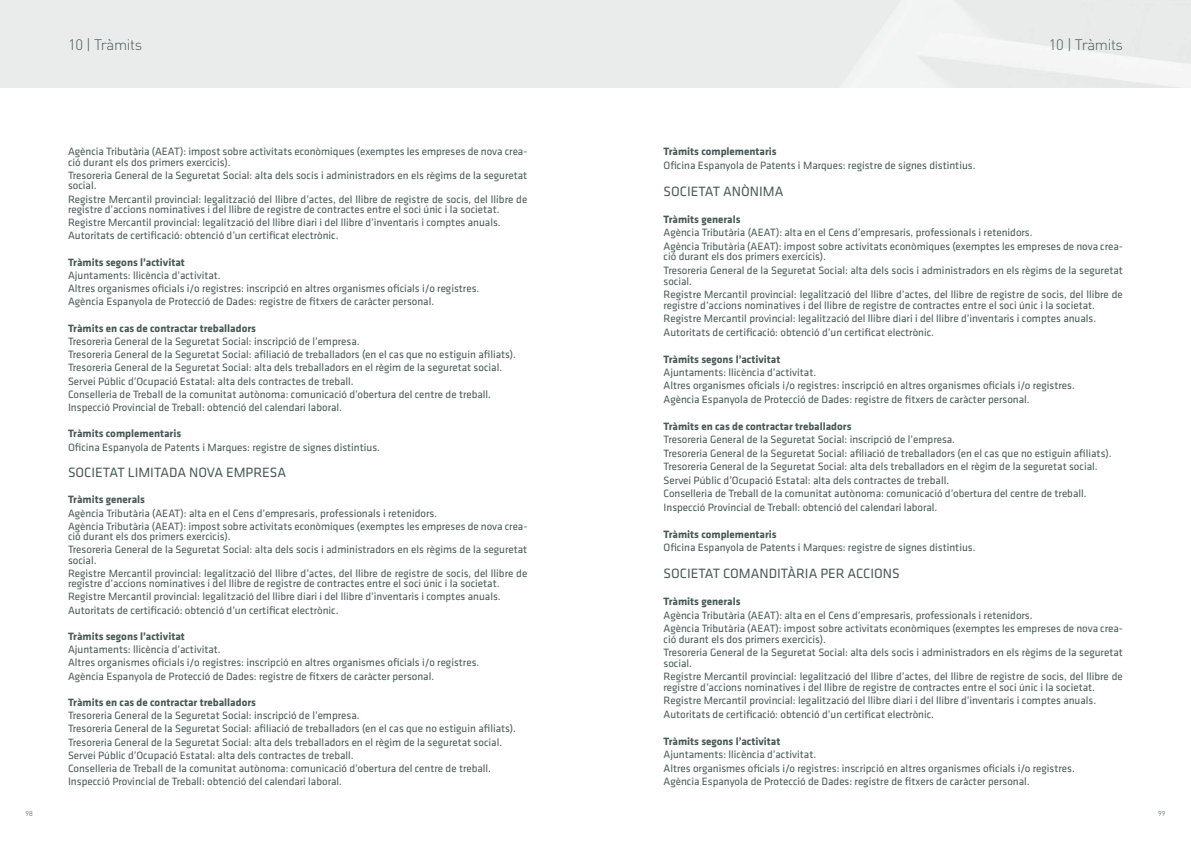
<style>
.page{position:relative;width:1191px;height:842px;background:#fff}
.page>*{position:absolute;margin:0;border:0;box-sizing:border-box;transform-origin:0 0}
.t1{font:300 15px "DIN";letter-spacing:-.025em;color:#485956}
.t2{font:14px "Klavika CH";color:#485956}
.t3{font:11px/13.2px "Klavika CH";color:#485956}
.t4{font:700 11px "Klavika CH";color:#485956}
.t5{font:7px "DIN";color:#6d7b78}
</style>
<div class="page">
<h1 class="t1" style="left:68px;top:36px;width:76px">10 | Tràmits</h1>
<p class="t3" style="left:68px;top:146px;width:461px;line-height:10.4px">Agència Tributària (AEAT): impost sobre activitats econòmiques (exemptes les empreses de nova crea&shy;ció durant els dos primers exercicis).</p>
<p class="t3" style="left:68px;top:170px;width:461px;line-height:10.4px">Tresoreria General de la Seguretat Social: alta dels socis i administradors en els règims de la seguretat social.</p>
<p class="t3" style="left:68px;top:193px;width:461px;line-height:10.4px">Registre Mercantil provincial: legalització del llibre d’actes, del llibre de registre de socis, del llibre de registre d’accions nominatives i del llibre de registre de contractes entre el soci únic i la societat.</p>
<p class="t3" style="left:68px;top:215px;width:434px">Registre Mercantil provincial: legalització del llibre diari i del llibre d’inventaris i comptes anuals.<br>Autoritats de certificació: obtenció d’un certificat electrònic.</p>
<p class="t4" style="left:68px;top:254px;width:118px">Tràmits segons l’activitat</p>
<p class="t3" style="left:68px;top:268px;width:413px">Ajuntaments: llicència d’activitat.<br>Altres organismes oficials i/o registres: inscripció en altres organismes oficials i/o registres.<br>Agència Espanyola de Protecció de Dades: registre de fitxers de caràcter personal.</p>
<p class="t4" style="left:68px;top:320px;width:189px">Tràmits en cas de contractar treballadors</p>
<p class="t3" style="left:68px;top:334px;width:449px">Tresoreria General de la Seguretat Social: inscripció de l’empresa.<br>Tresoreria General de la Seguretat Social: afiliació de treballadors (en el cas que no estiguin afiliats).<br>Tresoreria General de la Seguretat Social: alta dels treballadors en el règim de la seguretat social.<br>Servei Públic d’Ocupació Estatal: alta dels contractes de treball.<br>Conselleria de Treball de la comunitat autònoma: comunicació d’obertura del centre de treball.<br>Inspecció Provincial de Treball: obtenció del calendari laboral.</p>
<p class="t4" style="left:68px;top:426px;width:115px">Tràmits complementaris</p>
<p class="t3" style="left:68px;top:440px;width:313px">Oficina Espanyola de Patents i Marques: registre de signes distintius.</p>
<p class="t2" style="left:68px;top:463px;width:219px">SOCIETAT LIMITADA NOVA EMPRESA</p>
<p class="t4" style="left:68px;top:492px;width:78px">Tràmits generals</p>
<p class="t3" style="left:68px;top:506px;width:461px">Agència Tributària (AEAT): alta en el Cens d’empresaris, professionals i retenidors.<br>Agència Tributària (AEAT): impost sobre activitats econòmiques (exemptes les empreses de nova crea-</p>
<p class="t3" style="left:68px;top:529px;width:461px">ció durant els dos primers exercicis).<br>Tresoreria General de la Seguretat Social: alta dels socis i administradors en els règims de la seguretat</p>
<p class="t3" style="left:68px;top:553px;width:461px">social.<br>Registre Mercantil provincial: legalització del llibre d’actes, del llibre de registre de socis, del llibre de</p>
<p class="t3" style="left:68px;top:577px;width:434px;text-align:justify">registre d’accions nominatives i del llibre de registre de contractes entre el soci únic i la societat.<br>Registre Mercantil provincial: legalització del llibre diari i del llibre d’inventaris i comptes anuals.<br>Autoritats de certificació: obtenció d’un certificat electrònic.</p>
<p class="t4" style="left:68px;top:628px;width:118px">Tràmits segons l’activitat</p>
<p class="t3" style="left:68px;top:643px;width:413px">Ajuntaments: llicència d’activitat.<br>Altres organismes oficials i/o registres: inscripció en altres organismes oficials i/o registres.<br>Agència Espanyola de Protecció de Dades: registre de fitxers de caràcter personal.</p>
<p class="t4" style="left:68px;top:694px;width:189px">Tràmits en cas de contractar treballadors</p>
<p class="t3" style="left:68px;top:709px;width:449px">Tresoreria General de la Seguretat Social: inscripció de l’empresa.<br>Tresoreria General de la Seguretat Social: afiliació de treballadors (en el cas que no estiguin afiliats).<br>Tresoreria General de la Seguretat Social: alta dels treballadors en el règim de la seguretat social.<br>Servei Públic d’Ocupació Estatal: alta dels contractes de treball.<br>Conselleria de Treball de la comunitat autònoma: comunicació d’obertura del centre de treball.<br>Inspecció Provincial de Treball: obtenció del calendari laboral.</p>
<h1 class="t1" style="left:1049px;top:36px;width:76px">10 | Tràmits</h1>
<p class="t4" style="left:663px;top:144px;width:115px">Tràmits complementaris</p>
<p class="t3" style="left:663px;top:158px;width:313px">Oficina Espanyola de Patents i Marques: registre de signes distintius.</p>
<p class="t2" style="left:663px;top:182px;width:121px">SOCIETAT ANÒNIMA</p>
<p class="t4" style="left:663px;top:211px;width:78px">Tràmits generals</p>
<p class="t3" style="left:663px;top:225px;width:461px;line-height:13.5px">Agència Tributària (AEAT): alta en el Cens d’empresaris, professionals i retenidors.<br>Agència Tributària (AEAT): impost sobre activitats econòmiques (exemptes les empreses de nova crea-</p>
<p class="t3" style="left:663px;top:250px;width:461px;line-height:13.5px">ció durant els dos primers exercicis).<br>Tresoreria General de la Seguretat Social: alta dels socis i administradors en els règims de la seguretat</p>
<p class="t3" style="left:663px;top:274px;width:461px;line-height:13.5px">social.<br>Registre Mercantil provincial: legalització del llibre d’actes, del llibre de registre de socis, del llibre de</p>
<p class="t3" style="left:663px;top:298px;width:434px;line-height:13.5px;text-align:justify">registre d’accions nominatives i del llibre de registre de contractes entre el soci únic i la societat.<br>Registre Mercantil provincial: legalització del llibre diari i del llibre d’inventaris i comptes anuals.<br>Autoritats de certificació: obtenció d’un certificat electrònic.</p>
<p class="t4" style="left:663px;top:351px;width:118px">Tràmits segons l’activitat</p>
<p class="t3" style="left:663px;top:365px;width:413px;line-height:13.5px">Ajuntaments: llicència d’activitat.<br>Altres organismes oficials i/o registres: inscripció en altres organismes oficials i/o registres.<br>Agència Espanyola de Protecció de Dades: registre de fitxers de caràcter personal.</p>
<p class="t4" style="left:663px;top:418px;width:189px">Tràmits en cas de contractar treballadors</p>
<p class="t3" style="left:663px;top:433px;width:449px;line-height:13.5px">Tresoreria General de la Seguretat Social: inscripció de l’empresa.<br>Tresoreria General de la Seguretat Social: afiliació de treballadors (en el cas que no estiguin afiliats).<br>Tresoreria General de la Seguretat Social: alta dels treballadors en el règim de la seguretat social.<br>Servei Públic d’Ocupació Estatal: alta dels contractes de treball.<br>Conselleria de Treball de la comunitat autònoma: comunicació d’obertura del centre de treball.<br>Inspecció Provincial de Treball: obtenció del calendari laboral.</p>
<p class="t4" style="left:663px;top:526px;width:115px">Tràmits complementaris</p>
<p class="t3" style="left:663px;top:541px;width:313px">Oficina Espanyola de Patents i Marques: registre de signes distintius.</p>
<p class="t2" style="left:663px;top:564px;width:238px">SOCIETAT COMANDITÀRIA PER ACCIONS</p>
<p class="t4" style="left:663px;top:593px;width:78px">Tràmits generals</p>
<p class="t3" style="left:663px;top:608px;width:461px;line-height:13.5px">Agència Tributària (AEAT): alta en el Cens d’empresaris, professionals i retenidors.<br>Agència Tributària (AEAT): impost sobre activitats econòmiques (exemptes les empreses de nova crea-</p>
<p class="t3" style="left:663px;top:632px;width:461px;line-height:13.5px">ció durant els dos primers exercicis).<br>Tresoreria General de la Seguretat Social: alta dels socis i administradors en els règims de la seguretat</p>
<p class="t3" style="left:663px;top:656px;width:461px;line-height:13.5px">social.<br>Registre Mercantil provincial: legalització del llibre d’actes, del llibre de registre de socis, del llibre de</p>
<p class="t3" style="left:663px;top:680px;width:434px;line-height:13.5px;text-align:justify">registre d’accions nominatives i del llibre de registre de contractes entre el soci únic i la societat.<br>Registre Mercantil provincial: legalització del llibre diari i del llibre d’inventaris i comptes anuals.<br>Autoritats de certificació: obtenció d’un certificat electrònic.</p>
<p class="t4" style="left:663px;top:733px;width:118px">Tràmits segons l’activitat</p>
<p class="t3" style="left:663px;top:747px;width:413px;line-height:13.5px">Ajuntaments: llicència d’activitat.<br>Altres organismes oficials i/o registres: inscripció en altres organismes oficials i/o registres.<br>Agència Espanyola de Protecció de Dades: registre de fitxers de caràcter personal.</p>
<p class="t5" style="left:26px;top:809px;width:9px">98</p>
<p class="t5" style="left:1158px;top:809px;width:9px">99</p>
</div>
